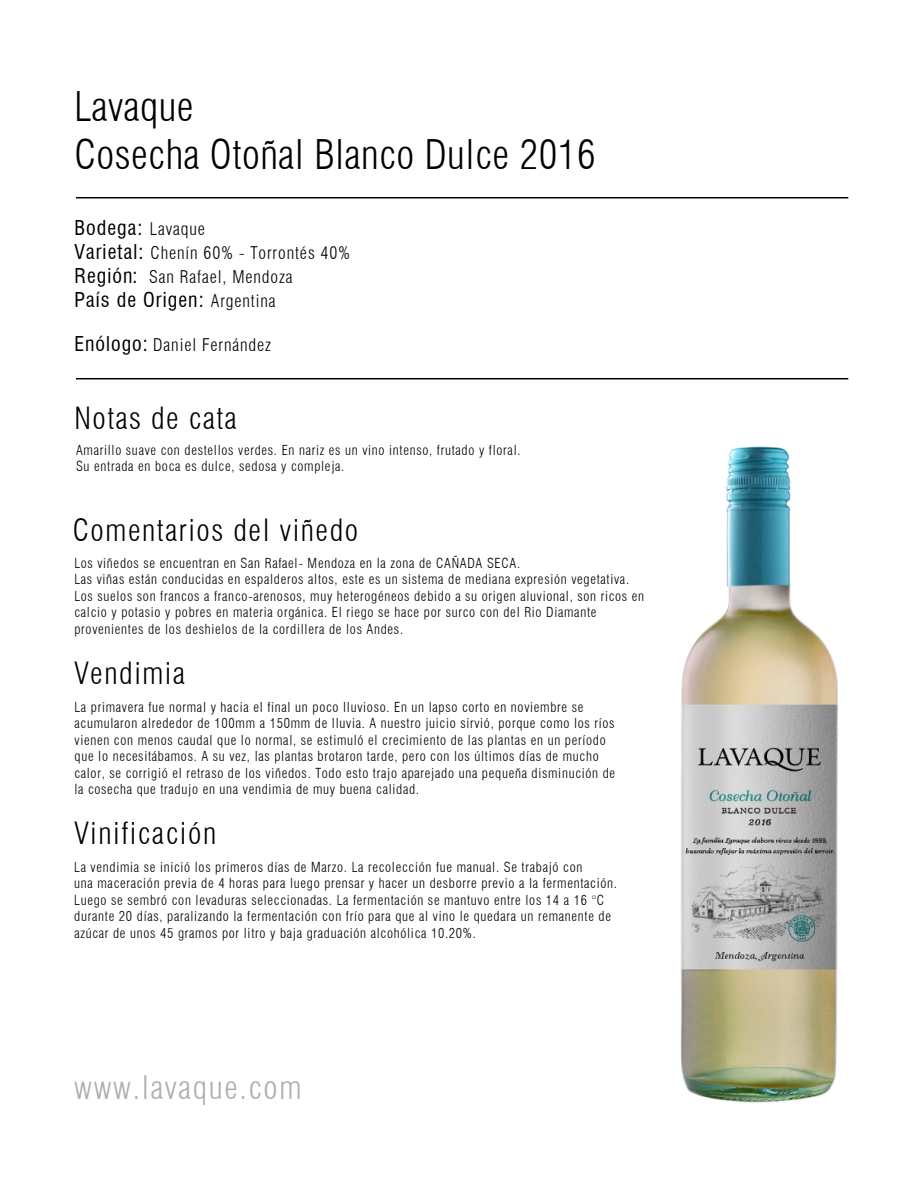
<style>
.page{position:relative;width:918px;height:1188px;background:#fff}
.page>*{position:absolute;margin:0;border:0;box-sizing:border-box;transform-origin:0 0}
.t1{font:300 condensed 39.9px/47.8px "Swiss 721 BT";letter-spacing:.015em;color:#000}
.t2{font:300 condensed 31.65px "Swiss 721 BT";letter-spacing:.05em;color:#aeaeae}
.t3{font:300 condensed 30px "Swiss 721 BT";letter-spacing:.05em;color:#000}
.t4{font:condensed 19.95px "Swiss 721 BT";letter-spacing:.05em;color:#000}
.t5{font:300 condensed 17.1px/24px "Swiss 721 BT";letter-spacing:.055em;color:#000}
.t6{font:300 condensed 13.5px/16.5px "Swiss 721 BT";letter-spacing:.055em;color:#000}
.s1{font-weight:300;font-size:17.1px}
.s2{font-weight:400;font-size:19.95px}
</style>
<div class="page">
<img style="left:680px;top:446px;width:158px;height:657px">
<hr style="left:76px;top:378px;width:772px;height:1px;background:#000">
<hr style="left:76px;top:197px;width:772px;height:1px;background:#000">
<h1 class="t1" style="left:74px;top:83px;width:523px">Lavaque<br>Cosecha Otoñal Blanco Dulce 2016</h1>
<h3 class="t4" style="left:74px;top:216px;width:132px">Bodega: <span class="s1">Lavaque</span></h3>
<p class="t5" style="left:74px;top:241px;width:277px"><span class="s2">Varietal:</span> Chenín 60% - Torrontés 40%<br><span class="s2">Región:</span> San Rafael, Mendoza</p>
<h3 class="t4" style="left:74px;top:287px;width:203px">País de Origen: <span class="s1">Argentina</span></h3>
<p class="t5" style="left:74px;top:333px;width:198px"><span class="s2">Enólogo:</span> Daniel Fernández</p>
<h3 class="t3" style="left:74px;top:400px;width:164px">Notas de cata</h3>
<p class="t6" style="left:76px;top:441px;width:446px">Amarillo suave con destellos verdes. En nariz es un vino intenso, frutado y floral.<br>Su entrada en boca es dulce, sedosa y compleja.</p>
<h3 class="t3" style="left:73px;top:512px;width:287px">Comentarios del viñedo</h3>
<p class="t6" style="left:74px;top:555px;width:571px">Los viñedos se encuentran en San Rafael- Mendoza en la zona de CAÑADA SECA.<br>Las viñas están conducidas en espalderos altos, este es un sistema de mediana expresión vegetativa.<br>Los suelos son francos a franco-arenosos, muy heterogéneos debido a su origen aluvional, son ricos en calcio y potasio y pobres en materia orgánica. El riego se hace por surco con del Rio Diamante provenientes de los deshielos de la cordillera de los Andes.</p>
<h3 class="t3" style="left:74px;top:656px;width:112px">Vendimia</h3>
<p class="t6" style="left:74px;top:699px;width:542px">La primavera fue normal y hacia el final un poco lluvioso. En un lapso corto en noviembre se acumularon alrededor de 100mm a 150mm de lluvia. A nuestro juicio sirvió, porque como los ríos vienen con menos caudal que lo normal, se estimuló el crecimiento de las plantas en un período que lo necesitábamos. A su vez, las plantas brotaron tarde, pero con los últimos días de mucho calor, se corrigió el retraso de los viñedos. Todo esto trajo aparejado una pequeña disminución de la cosecha que tradujo en una vendimia de muy buena calidad.</p>
<h3 class="t3" style="left:74px;top:815px;width:143px">Vinificación</h3>
<p class="t6" style="left:74px;top:859px;width:544px">La vendimia se inició los primeros días de Marzo. La recolección fue manual. Se trabajó con<br>una maceración previa de 4 horas para luego prensar y hacer un desborre previo a la fermentación.<br>Luego se sembró con levaduras seleccionadas. La fermentación se mantuvo entre los 14 a 16 °C durante 20 días, paralizando la fermentación con frío para que al vino le quedara un remanente de azúcar de unos 45 gramos por litro y baja graduación alcohólica 10.20%.</p>
<h2 class="t2" style="left:74px;top:1068px;width:229px">www.lavaque.com</h2>
</div>
